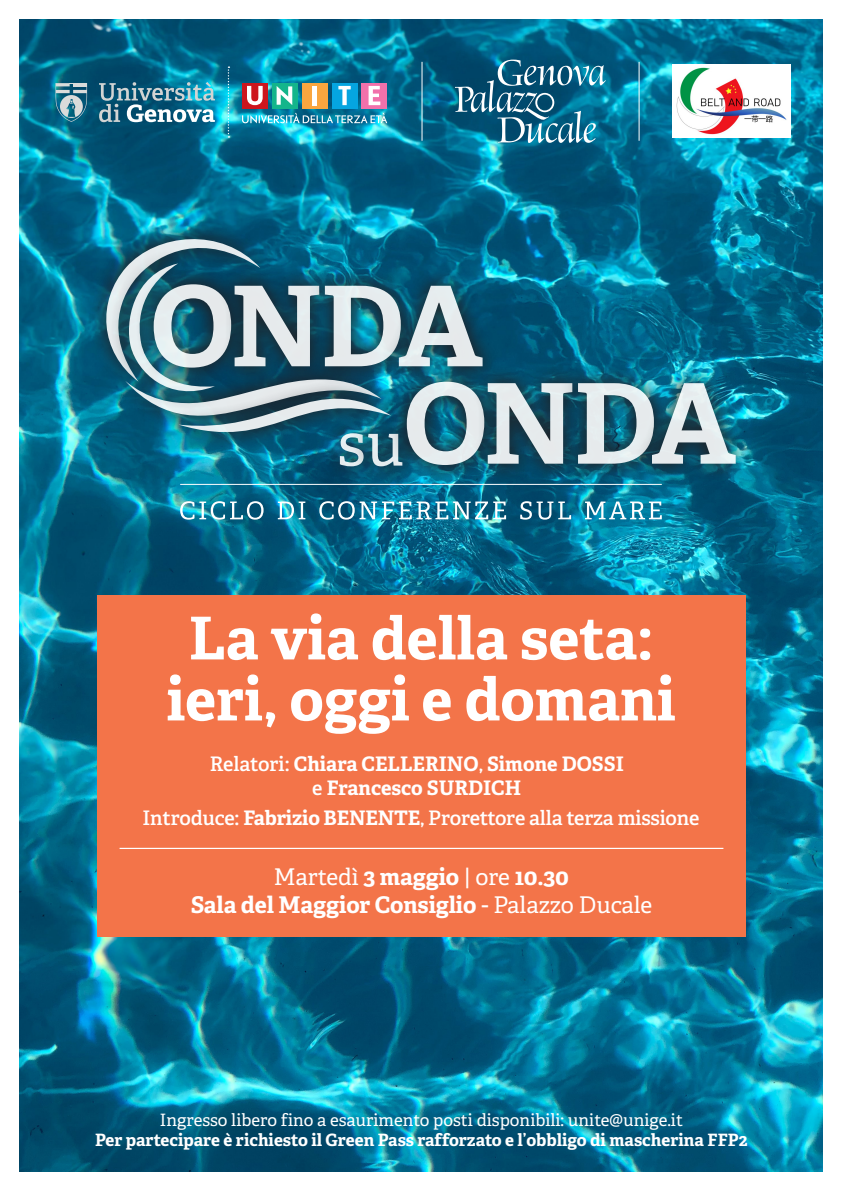
<style>
.page{position:relative;width:842px;height:1191px;background:#fff}
.page>*{position:absolute;margin:0;border:0;box-sizing:border-box;transform-origin:0 0}
.t1{font:700 59px "Adelle";color:#fff}
.t2{font:700 23px "Adelle";letter-spacing:-.005em;color:#fff}
.t3{font:700 20px "Adelle";color:#fff}
.t4{font:600 20px "Adelle";letter-spacing:-.01em;color:#fff}
.t5{font:700 17px "Adelle";color:#fff}
.t6{font:17px "Adelle";color:#fff}
.s1{font-weight:600}
.s2{font-weight:700}
.s3{font-weight:400}
</style>
<div class="page">
<img style="left:20px;top:20px;width:802px;height:1151px">
<div style="left:91px;top:223px;width:660px;height:259px;background:#231f20;opacity:.75"></div>
<div style="left:87px;top:219px;width:188px;height:178px;background:#231f20;opacity:.9"></div>
<div style="left:321px;top:414px;width:61px;height:71px;background:#231f20;opacity:.9"></div>
<div style="left:350px;top:414px;width:70px;height:71px;background:#231f20;opacity:.9"></div>
<div style="left:387px;top:362px;width:117px;height:122px;background:#231f20;opacity:.9"></div>
<div style="left:469px;top:363px;width:122px;height:121px;background:#231f20;opacity:.9"></div>
<svg style="left:97px;top:226px;width:475px;height:240px;background:#437e93"></svg>
<div style="left:559px;top:363px;width:114px;height:121px;background:#231f20;opacity:.9"></div>
<div style="left:633px;top:363px;width:122px;height:121px;background:#231f20;opacity:.9"></div>
<svg style="left:578px;top:383px;width:158px;height:81px;background:#7ea5b0"></svg>
<div style="left:97px;top:595px;width:649px;height:342px;background:#f37449"></div>
<img style="left:180px;top:501px;width:482px;height:18px">
<hr style="left:120px;top:848px;width:603px;height:1px;background:#fff">
<hr style="left:180px;top:484px;width:482px;height:1px;background:#fff">
<svg style="left:455px;top:60px;width:151px;height:83px;background:#2c7693"></svg>
<hr style="left:421px;top:62px;width:1px;height:79px;background:#fff">
<div style="left:302px;top:83px;width:25px;height:25px;background:#faa63f"></div>
<div style="left:312px;top:86px;width:5px;height:19px;background:#fff"></div>
<div style="left:242px;top:83px;width:26px;height:25px;background:#cd151d"></div>
<svg style="left:247px;top:86px;width:16px;height:19px"></svg>
<div style="left:272px;top:83px;width:26px;height:25px;background:#14b58b"></div>
<svg style="left:277px;top:86px;width:15px;height:19px"></svg>
<div style="left:332px;top:83px;width:25px;height:25px;background:#05a5e0"></div>
<svg style="left:338px;top:86px;width:13px;height:19px"></svg>
<div style="left:362px;top:83px;width:25px;height:25px;background:#f171ab"></div>
<svg style="left:369px;top:86px;width:11px;height:19px"></svg>
<svg style="left:242px;top:113px;width:145px;height:11px;background:#45a6c0"></svg>
<svg style="left:228px;top:67px;width:1px;height:71px"></svg>
<svg style="left:99px;top:82px;width:116px;height:40px;background:#4d8ca2"></svg>
<svg style="left:56px;top:83px;width:31px;height:39px"></svg>
<img style="left:672px;top:65px;width:118px;height:73px">
<hr style="left:639px;top:62px;width:1px;height:79px;background:#fff">
<p class="t1" style="left:189px;top:601px;width:466px">La via della seta:</p>
<p class="t1" style="left:166px;top:662px;width:510px">ieri, oggi e domani</p>
<p class="t3" style="left:210px;top:751px;width:415px"><span class="s1">Relatori:</span> Chiara CELLERINO<span class="s1">,</span> Simone DOSSI</p>
<p class="t3" style="left:312px;top:775px;width:210px"><span class="s1">e</span> Francesco SURDICH</p>
<p class="t4" style="left:142px;top:805px;width:558px">Introduce: <span class="s2">Fabrizio BENENTE</span>, Prorettore alla terza missione</p>
<p class="t2" style="left:274px;top:862px;width:297px"><span class="s3">Martedì</span> 3 maggio <span class="s3">| ore</span> 10.30</p>
<p class="t2" style="left:191px;top:890px;width:463px">Sala del Maggior Consiglio <span class="s3">- Palazzo Ducale</span></p>
<p class="t6" style="left:160px;top:1109px;width:524px">Ingresso libero fino a esaurimento posti disponibili: unite@unige.it</p>
<p class="t5" style="left:95px;top:1129px;width:654px">Per partecipare è richiesto il Green Pass rafforzato e l’obbligo di mascherina FFP2</p>
</div>
